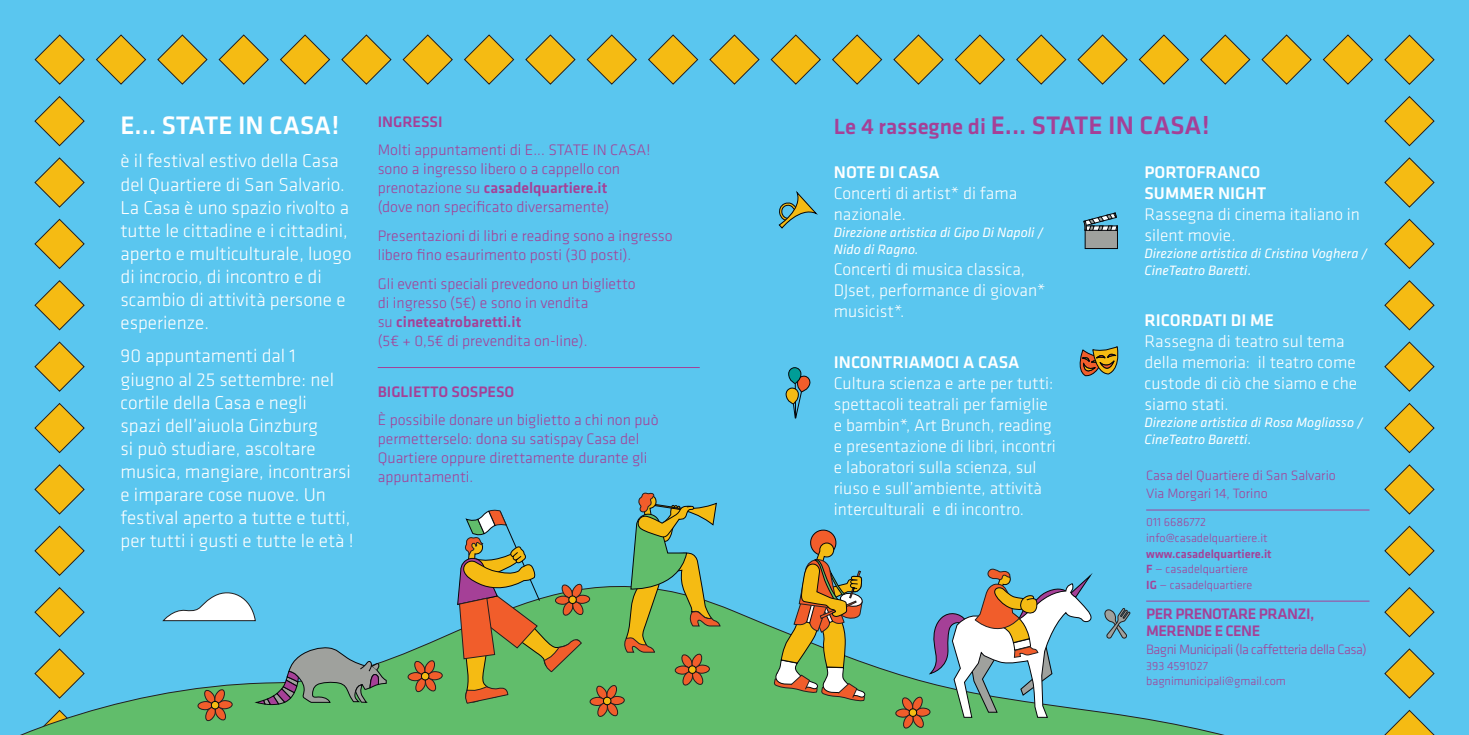
<style>
.page{position:relative;width:1469px;height:735px;background:#fff}
.page>*{position:absolute;margin:0;border:0;box-sizing:border-box;transform-origin:0 0}
.t1{font:500 26.25px "Klavika";color:#a54097}
.t2{font:500 26.25px "Klavika";color:#fff}
.t3{font:300 19.25px/23.1px "Klavika";color:#fff}
.t4{font:300 17.5px/21px "Klavika";color:#fff}
.t5{font:300 15.75px/18.9px "Klavika";color:#a54097}
.t6{font:500 15.75px/17.5px "Klavika";letter-spacing:-.03em;color:#a54097}
.t7{font:500 15.75px "Klavika";color:#a54097}
.t8{font:italic 14px/16.8px "Klavika";color:#fff}
.t9{font:300 14px "Klavika";letter-spacing:-.005em;color:#a54097}
.t10{font:300 14px "Klavika";letter-spacing:-.03em;color:#a54097}
.t11{font:300 12.25px "Klavika";color:#a54097}
.t12{font:500 12.25px "Klavika";color:#a54097}
.s1{font-weight:500}
.s2{font-size:22.75px}
</style>
<div class="page">
<div style="left:0;top:0;width:1468px;height:734px;background:#5ac6ef"></div>
<svg style="left:35px;top:34px;width:50px;height:51px"></svg>
<svg style="left:96px;top:34px;width:50px;height:51px"></svg>
<svg style="left:157px;top:34px;width:50px;height:51px"></svg>
<svg style="left:219px;top:34px;width:50px;height:51px"></svg>
<svg style="left:280px;top:34px;width:50px;height:51px"></svg>
<svg style="left:341px;top:34px;width:50px;height:51px"></svg>
<svg style="left:954px;top:34px;width:51px;height:51px"></svg>
<svg style="left:1016px;top:34px;width:50px;height:51px"></svg>
<svg style="left:1077px;top:34px;width:50px;height:51px"></svg>
<svg style="left:1138px;top:34px;width:51px;height:51px"></svg>
<svg style="left:1200px;top:34px;width:50px;height:51px"></svg>
<svg style="left:1261px;top:34px;width:50px;height:51px"></svg>
<svg style="left:402px;top:34px;width:51px;height:51px"></svg>
<svg style="left:464px;top:34px;width:50px;height:51px"></svg>
<svg style="left:525px;top:34px;width:50px;height:51px"></svg>
<svg style="left:586px;top:34px;width:51px;height:51px"></svg>
<svg style="left:648px;top:34px;width:50px;height:51px"></svg>
<svg style="left:709px;top:34px;width:50px;height:51px"></svg>
<svg style="left:770px;top:34px;width:51px;height:51px"></svg>
<svg style="left:832px;top:34px;width:50px;height:51px"></svg>
<svg style="left:893px;top:34px;width:50px;height:51px"></svg>
<svg style="left:1322px;top:34px;width:50px;height:51px"></svg>
<svg style="left:34px;top:464px;width:51px;height:50px"></svg>
<svg style="left:34px;top:403px;width:51px;height:50px"></svg>
<svg style="left:34px;top:341px;width:51px;height:50px"></svg>
<svg style="left:34px;top:280px;width:51px;height:50px"></svg>
<svg style="left:34px;top:219px;width:51px;height:50px"></svg>
<svg style="left:34px;top:157px;width:51px;height:50px"></svg>
<svg style="left:34px;top:96px;width:51px;height:50px"></svg>
<svg style="left:1385px;top:709px;width:49px;height:25px"></svg>
<svg style="left:1384px;top:648px;width:50px;height:50px"></svg>
<svg style="left:1384px;top:587px;width:50px;height:50px"></svg>
<svg style="left:1384px;top:525px;width:50px;height:50px"></svg>
<svg style="left:1384px;top:464px;width:50px;height:50px"></svg>
<svg style="left:1384px;top:403px;width:50px;height:50px"></svg>
<svg style="left:1384px;top:341px;width:50px;height:50px"></svg>
<svg style="left:1384px;top:280px;width:50px;height:50px"></svg>
<svg style="left:1384px;top:219px;width:50px;height:50px"></svg>
<svg style="left:1384px;top:157px;width:50px;height:50px"></svg>
<svg style="left:1384px;top:96px;width:50px;height:50px"></svg>
<svg style="left:1384px;top:35px;width:50px;height:50px"></svg>
<svg style="left:22px;top:528px;width:1309px;height:206px"></svg>
<svg style="left:774px;top:529px;width:91px;height:172px"></svg>
<svg style="left:256px;top:646px;width:131px;height:58px"></svg>
<svg style="left:163px;top:586px;width:93px;height:34px"></svg>
<svg style="left:590px;top:696px;width:15px;height:9px"></svg>
<div style="left:590px;top:696px;width:16px;height:9px;border:1px solid #231f20;border-radius:50%"></div>
<svg style="left:408px;top:672px;width:15px;height:8px"></svg>
<div style="left:408px;top:671px;width:16px;height:9px;border:1px solid #231f20;border-radius:50%"></div>
<div style="left:427px;top:671px;width:15px;height:8px;background:#f15d2b;border-radius:50%"></div>
<div style="left:426px;top:671px;width:16px;height:8px;border:1px solid #231f20;border-radius:50%"></div>
<svg style="left:414px;top:659px;width:22px;height:33px"></svg>
<svg style="left:574px;top:594px;width:16px;height:9px"></svg>
<div style="left:574px;top:594px;width:16px;height:9px;border:1px solid #231f20;border-radius:50%"></div>
<svg style="left:457px;top:509px;width:127px;height:194px"></svg>
<svg style="left:596px;top:492px;width:124px;height:224px"></svg>
<svg style="left:895px;top:708px;width:16px;height:9px"></svg>
<div style="left:895px;top:708px;width:16px;height:9px;border:1px solid #231f20;border-radius:50%"></div>
<svg style="left:901px;top:566px;width:191px;height:162px"></svg>
<svg style="left:198px;top:701px;width:15px;height:8px"></svg>
<div style="left:198px;top:700px;width:16px;height:9px;border:1px solid #231f20;border-radius:50%"></div>
<svg style="left:217px;top:700px;width:15px;height:8px"></svg>
<div style="left:216px;top:699px;width:16px;height:9px;border:1px solid #231f20;border-radius:50%"></div>
<svg style="left:204px;top:688px;width:22px;height:33px"></svg>
<svg style="left:1104px;top:608px;width:26px;height:30px"></svg>
<div style="left:1084px;top:229px;width:33px;height:20px;background:#9fa19d;border:1px solid #05060a"></div>
<svg style="left:1083px;top:212px;width:35px;height:19px"></svg>
<svg style="left:1079px;top:346px;width:40px;height:31px"></svg>
<svg style="left:778px;top:191px;width:40px;height:38px"></svg>
<div style="left:788px;top:367px;width:13px;height:16px;background:#009d97;border-radius:6px"></div>
<div style="left:788px;top:367px;width:13px;height:16px;border:1px solid #05060a;border-radius:6px"></div>
<svg style="left:785px;top:375px;width:25px;height:43px"></svg>
<hr style="left:378px;top:367px;width:321px;height:1px;background:#a54097">
<hr style="left:1146px;top:509px;width:223px;height:1px;background:#a54097">
<hr style="left:1146px;top:600px;width:223px;height:1px;background:#a54097">
<p class="t2" style="left:120px;top:111px;width:220px">E... STATE IN CASA!</p>
<p class="t3" style="left:120px;top:150px;width:233px">è il festival estivo della Casa del Quartiere di San Salvario.<br>La Casa è uno spazio rivolto a tutte le cittadine e i cittadini, aperto e multiculturale, luogo di incrocio, di incontro e di scambio di attività persone e esperienze.</p>
<p class="t3" style="left:120px;top:344px;width:234px">90 appuntamenti dal 1 giugno al 25 settembre: nel cortile della Casa e negli<br>spazi dell’aiuola Ginzburg<br>si può studiare, ascoltare musica, mangiare, incontrarsi e imparare cose nuove. Un festival aperto a tutte e tutti, per tutti i gusti e tutte le età !</p>
<p class="t7" style="left:378px;top:113px;width:66px">INGRESSI</p>
<p class="t5" style="left:378px;top:141px;width:274px">Molti appuntamenti di E... STATE IN CASA! sono a ingresso libero o a cappello con prenotazione su <span class="s1">casadelquartiere.it<br></span>(dove non specificato diversamente)</p>
<p class="t5" style="left:378px;top:226px;width:296px">Presentazioni di libri e reading sono a ingresso libero fino esaurimento posti (30 posti).</p>
<p class="t5" style="left:378px;top:274px;width:259px">Gli eventi speciali prevedono un biglietto di ingresso (5€) e sono in vendita<br>su <span class="s1">cineteatrobaretti.it<br></span>(5€ + 0,5€ di prevendita on-line).</p>
<p class="t7" style="left:378px;top:382px;width:138px">BIGLIETTO SOSPESO</p>
<p class="t5" style="left:378px;top:411px;width:282px">È possibile donare un biglietto a chi non può permetterselo: dona su satispay Casa del Quartiere oppure direttamente durante gli appuntamenti.</p>
<p class="t1" style="left:834px;top:111px;width:377px"><span class="s2">Le 4 rassegne di</span> E... STATE IN CASA!</p>
<p class="t4" style="left:833px;top:162px;width:185px"><span class="s1">NOTE DI CASA<br></span>Concerti di artist* di fama nazionale.</p>
<p class="t8" style="left:833px;top:224px;width:211px">Direzione artistica di Gipo Di Napoli /<br>Nido di Ragno.</p>
<p class="t4" style="left:833px;top:258px;width:213px">Concerti di musica classica,<br>DJset, performance di giovan* musicist*.</p>
<p class="t4" style="left:833px;top:352px;width:223px"><span class="s1">INCONTRIAMOCI A CASA<br></span>Cultura scienza e arte per tutti: spettacoli teatrali per famiglie e bambin*, Art Brunch, reading e presentazione di libri, incontri e laboratori sulla scienza, sul riuso e sull’ambiente, attività interculturali e di incontro.</p>
<p class="t4" style="left:1144px;top:162px;width:217px"><span class="s1">PORTOFRANCO<br>SUMMER NIGHT<br></span>Rassegna di cinema italiano in silent movie.</p>
<p class="t8" style="left:1144px;top:245px;width:225px">Direzione artistica di Cristina Voghera /<br>CineTeatro Baretti.</p>
<p class="t4" style="left:1144px;top:310px;width:214px"><span class="s1">RICORDATI DI ME<br></span>Rassegna di teatro sul tema della memoria: il teatro come custode di ciò che siamo e che siamo stati.</p>
<p class="t8" style="left:1144px;top:414px;width:220px">Direzione artistica di Rosa Mogliasso /<br>CineTeatro Baretti.</p>
<p class="t9" style="left:1146px;top:468px;width:191px">Casa del Quartiere di San Salvario</p>
<p class="t9" style="left:1146px;top:485px;width:123px">Via Morgari 14, Torino</p>
<p class="t11" style="left:1146px;top:515px;width:61px">011 6686772</p>
<p class="t11" style="left:1146px;top:530px;width:123px">info@casadelquartiere.it</p>
<p class="t12" style="left:1146px;top:546px;width:127px">www.casadelquartiere.it</p>
<p class="t11" style="left:1146px;top:562px;width:103px"><span class="s1">F</span> — casadelquartiere</p>
<p class="t11" style="left:1146px;top:578px;width:108px"><span class="s1">IG</span> — casadelquartiere</p>
<p class="t6" style="left:1146px;top:604px;width:170px">PER PRENOTARE PRANZI,<br>MERENDE E CENE</p>
<p class="t10" style="left:1146px;top:641px;width:222px">Bagni Municipali (la caffetteria della Casa)</p>
<p class="t11" style="left:1146px;top:658px;width:63px">393 4591027</p>
<p class="t11" style="left:1146px;top:674px;width:141px">bagnimunicipali@gmail.com</p>
</div>
